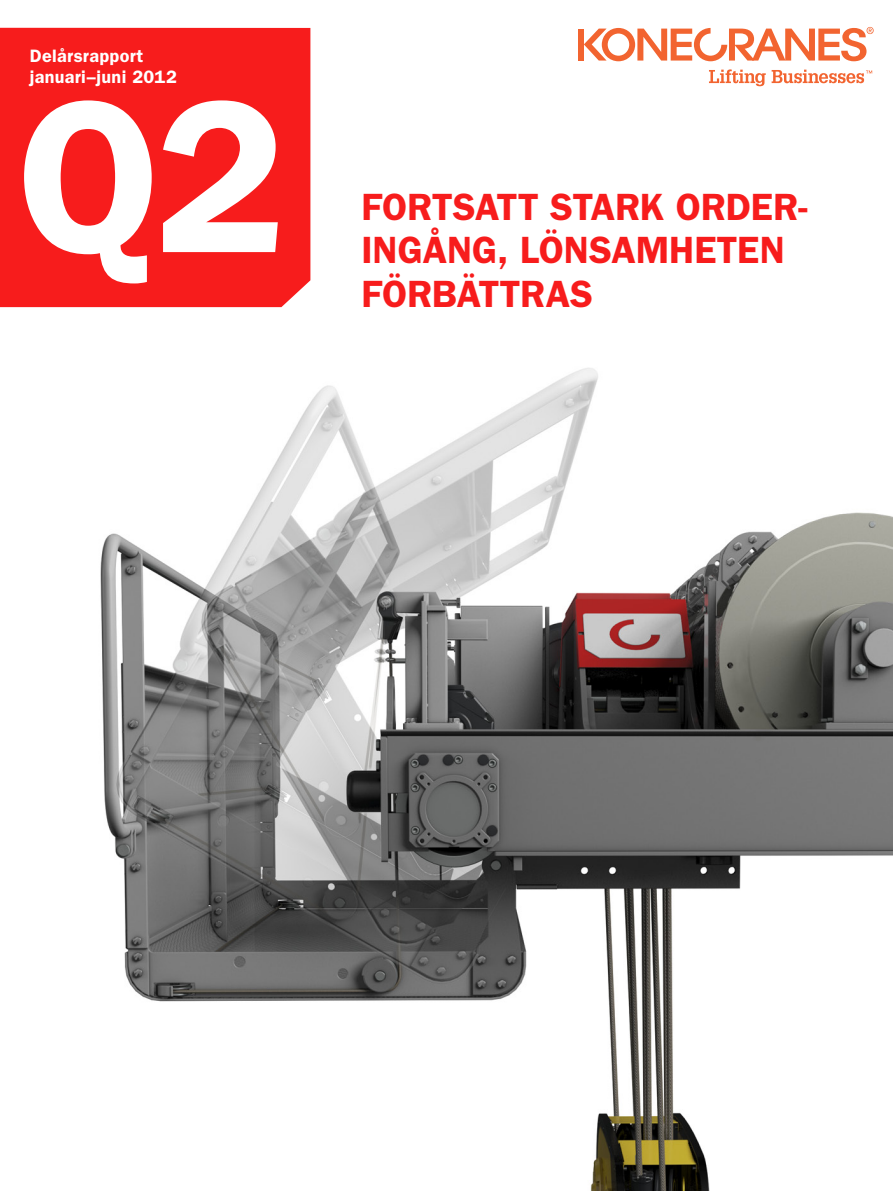
<style>
.page{position:relative;width:893px;height:1191px;background:#fff}
.page>*{position:absolute;margin:0;border:0;box-sizing:border-box;transform-origin:0 0}
.t1{font:600 217.8px "ITC Franklin Gothic Std";color:#fff}
.t2{font:600 38.1px/43.5px "ITC Franklin Gothic Std";letter-spacing:-.005em;color:#f71c1c}
.t3{font:600 18px/21.6px "ITC Franklin Gothic Std";letter-spacing:.02em;color:#fff}
</style>
<div class="page">
<div style="left:578px;top:29px;width:6px;height:32px;background:#f26430"></div>
<svg style="left:584px;top:27px;width:290px;height:34px"></svg>
<svg style="left:709px;top:69px;width:57px;height:17px"></svg>
<svg style="left:772px;top:70px;width:100px;height:13px"></svg>
<div style="left:0;top:28px;width:310px;height:279px;background:#f71c1c"></div>
<img style="left:100px;top:368px;width:793px;height:823px">
<p class="t3" style="left:30px;top:45px;width:149px">Delårsrapport januari–juni 2012</p>
<h1 class="t1" style="left:17px;top:49px;width:270px">Q2</h1>
<p class="t2" style="left:361px;top:185px;width:448px">FORTSATT STARK ORDER-<br>INGÅNG, LÖNSAMHETEN<br>FÖRBÄTTRAS</p>
</div>
